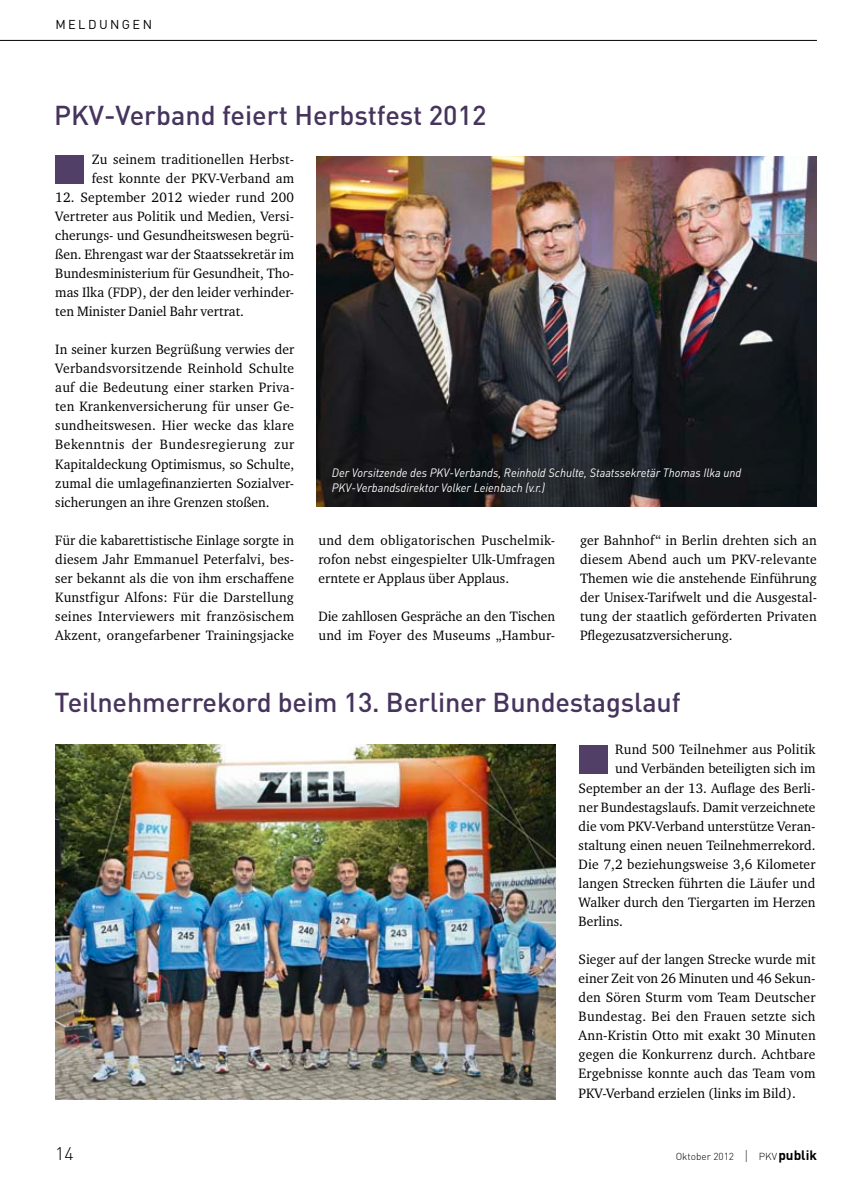
<style>
.page{position:relative;width:868px;height:1187px;background:#fff}
.page>*{position:absolute;margin:0;border:0;box-sizing:border-box;transform-origin:0 0}
.t1{font:500 27px "DINOT";letter-spacing:-.005em;color:#46345d}
.t2{font:300 18px "DINOT";color:#000}
.t3{font:13.95px/19px "Charter ITC Std";color:#000;text-align:justify}
.t4{font:12.75px "DINOT";color:#000}
.t5{font:italic 12px/15px "DINOT";color:#fff;scale:.94 1}
.t6{font:300 10.05px "DINOT";color:#000}
.s1{font-size:14.1px}
.s2{font-weight:700;font-size:13.5px}
</style>
<div class="page">
<hr style="left:0;top:40px;width:816px;height:1px;background:#000">
<img style="left:317px;top:157px;width:499px;height:349px">
<div style="left:578px;top:744px;width:29px;height:29px;background:#523f67"></div>
<div style="left:55px;top:155px;width:29px;height:28px;background:#523f67"></div>
<img style="left:55px;top:744px;width:500px;height:355px">
<p class="t4" style="left:55px;top:16px;width:66px">ME LD UNGEN</p>
<h1 class="t1" style="left:54px;top:97px;width:434px">PKV-Verband feiert Herbstfest 2012</h1>
<p class="t3" style="left:92px;top:149px;width:204px">Zu seinem traditionellen Herbst&shy;fest konnte der PKV-Verband am</p>
<p class="t3" style="left:55px;top:187px;width:240px">12. September 2012 wieder rund 200<br>Vertreter aus Politik und Medien, Versi&shy;cherungs- und Gesundheitswesen begrü&shy;ßen. Ehrengast war der Staatssekretär im Bundesministerium für Gesundheit, Tho&shy;mas Ilka (FDP), der den leider verhinder&shy;ten Minister Daniel Bahr vertrat.</p>
<p class="t3" style="left:55px;top:339px;width:240px">In seiner kurzen Begrüßung verwies der Verbandsvorsitzende Reinhold Schulte auf die Bedeutung einer starken Priva&shy;ten Krankenversicherung für unser Ge&shy;sundheitswesen. Hier wecke das klare Bekenntnis der Bundesregierung zur Kapitaldeckung Optimismus, so Schulte, zumal die umlagefinanzierten Sozialver&shy;sicherungen an ihre Grenzen stoßen.</p>
<p class="t3" style="left:55px;top:530px;width:240px">Für die kabarettistische Einlage sorgte in diesem Jahr Emmanuel Peterfalvi, bes&shy;ser bekannt als die von ihm erschaffene Kunstfigur Alfons: Für die Darstellung seines Interviewers mit französischem Akzent, orangefarbener Trainingsjacke</p>
<p class="t3" style="left:318px;top:530px;width:238px">und dem obligatorischen Puschelmik&shy;rofon nebst eingespielter Ulk-Umfragen erntete er Applaus über Applaus.</p>
<p class="t5" style="left:332px;top:465px;width:437px">Der Vorsitzende des PKV-Verbands, Reinhold Schulte, Staatssekretär Thomas Ilka und<br>PKV-Verbandsdirektor Volker Leienbach (v.r.)</p>
<p class="t3" style="left:580px;top:530px;width:238px">ger Bahnhof“ in Berlin drehten sich an diesem Abend auch um PKV-relevante Themen wie die anstehende Einführung der Unisex-Tarifwelt und die Ausgestal&shy;tung der staatlich geförderten Privaten Pflegezusatzversicherung.</p>
<p class="t3" style="left:318px;top:606px;width:238px">Die zahllosen Gespräche an den Tischen und im Foyer des Museums „Hambur-</p>
<h1 class="t1" style="left:55px;top:683px;width:627px">Teilnehmerrekord beim 13. Berliner Bundestagslauf</h1>
<p class="t3" style="left:615px;top:739px;width:202px">Rund 500 Teilnehmer aus Politik</p>
<p class="t3" style="left:615px;top:758px;width:202px">und Verbänden beteiligten sich im</p>
<p class="t3" style="left:578px;top:778px;width:238px">September an der 13. Auflage des Berli-</p>
<p class="t3" style="left:578px;top:797px;width:238px">ner Bundestagslaufs. Damit verzeichnete</p>
<p class="t3" style="left:578px;top:816px;width:238px">die vom PKV-Verband unterstütze Veran-</p>
<p class="t3" style="left:578px;top:835px;width:238px">staltung einen neuen Teilnehmerrekord.</p>
<p class="t3" style="left:578px;top:854px;width:238px">Die 7,2 beziehungsweise 3,6 Kilometer</p>
<p class="t3" style="left:578px;top:873px;width:238px">langen Strecken führten die Läufer und</p>
<p class="t3" style="left:578px;top:892px;width:238px">Walker durch den Tiergarten im Herzen</p>
<p class="t3" style="left:578px;top:911px;width:46px">Berlins.</p>
<p class="t3" style="left:578px;top:949px;width:238px">Sieger auf der langen Strecke wurde mit einer Zeit von 26 Minuten und 46 Sekun&shy;den Sören Sturm vom Team Deutscher Bundestag. Bei den Frauen setzte sich Ann-Kristin Otto mit exakt 30 Minuten gegen die Konkurrenz durch. Achtbare Ergebnisse konnte auch das Team vom PKV-Verband erzielen (links im Bild).</p>
<p class="t2" style="left:55px;top:1141px;width:20px">14</p>
<p class="t6" style="left:675px;top:1149px;width:143px">Oktober 2012 <span class="s1">|</span> pkv <span class="s2">publik</span></p>
</div>
